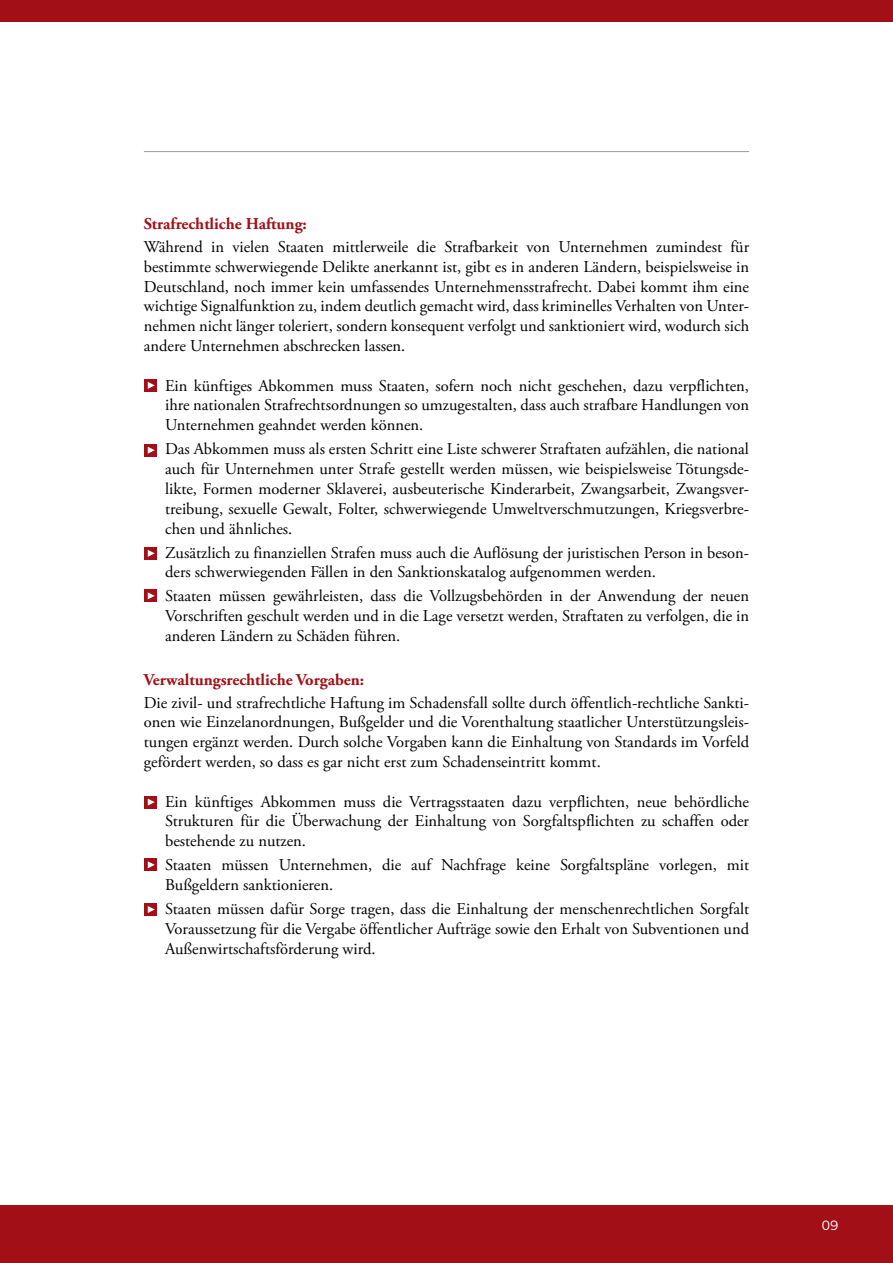
<style>
.page{position:relative;width:893px;height:1263px;background:#fff}
.page>*{position:absolute;margin:0;border:0;box-sizing:border-box;transform-origin:0 0}
.t1{font:16.5px/19.8px "Adobe Garamond Pro";color:#000;text-align:justify}
.t2{font:700 16.5px "Adobe Garamond Pro";color:#a30f17}
.t3{font:300 13.5px "Montserrat";color:#fff}
</style>
<div class="page">
<div style="left:0;top:1205px;width:893px;height:58px;background:#a30f17"></div>
<hr style="left:144px;top:151px;width:605px;height:1px;background:#9c9d9d">
<div style="left:0;top:0;width:893px;height:21px;background:#a30f17"></div>
<div style="left:144px;top:379px;width:13px;height:13px;background:#a30f17"></div>
<svg style="left:148px;top:382px;width:7px;height:7px"></svg>
<div style="left:144px;top:444px;width:13px;height:12px;background:#a30f17"></div>
<svg style="left:148px;top:447px;width:7px;height:7px"></svg>
<div style="left:144px;top:547px;width:13px;height:13px;background:#a30f17"></div>
<svg style="left:148px;top:550px;width:7px;height:7px"></svg>
<div style="left:144px;top:858px;width:13px;height:13px;background:#a30f17"></div>
<svg style="left:148px;top:861px;width:7px;height:7px"></svg>
<div style="left:144px;top:796px;width:13px;height:12px;background:#a30f17"></div>
<svg style="left:148px;top:799px;width:7px;height:7px"></svg>
<div style="left:144px;top:589px;width:13px;height:13px;background:#a30f17"></div>
<svg style="left:148px;top:592px;width:7px;height:7px"></svg>
<div style="left:144px;top:903px;width:13px;height:13px;background:#a30f17"></div>
<svg style="left:148px;top:906px;width:7px;height:7px"></svg>
<p class="t2" style="left:144px;top:214px;width:164px">Strafrechtliche Haftung:</p>
<p class="t1" style="left:144px;top:237px;width:607px">Während in vielen Staaten mittlerweile die Strafbarkeit von Unternehmen zumindest für bestimmte schwerwiegende Delikte anerkannt ist, gibt es in anderen Ländern, beispielsweise in Deutschland, noch immer kein umfassendes Unternehmensstrafrecht. Dabei kommt ihm eine wichtige Signalfunktion zu, indem deutlich gemacht wird, dass kriminelles Verhalten von Unter&shy;nehmen nicht länger toleriert, sondern konsequent verfolgt und sanktioniert wird, wodurch sich andere Unternehmen abschrecken lassen.</p>
<p class="t1" style="left:165px;top:376px;width:585px">Ein künftiges Abkommen muss Staaten, sofern noch nicht geschehen, dazu verpflichten, ihre nationalen Strafrechtsordnungen so umzugestalten, dass auch strafbare Handlungen von Unternehmen geahndet werden können.</p>
<p class="t1" style="left:165px;top:440px;width:585px">Das Abkommen muss als ersten Schritt eine Liste schwerer Straftaten aufzählen, die national auch für Unternehmen unter Strafe gestellt werden müssen, wie beispielsweise Tötungsde&shy;likte, Formen moderner Sklaverei, ausbeuterische Kinderarbeit, Zwangsarbeit, Zwangsver&shy;treibung, sexuelle Gewalt, Folter, schwerwiegende Umweltverschmutzungen, Kriegsverbre&shy;chen und ähnliches.</p>
<p class="t1" style="left:165px;top:543px;width:585px">Zusätzlich zu finanziellen Strafen muss auch die Auflösung der juristischen Person in beson&shy;ders schwerwiegenden Fällen in den Sanktionskatalog aufgenommen werden.</p>
<p class="t1" style="left:165px;top:587px;width:585px">Staaten müssen gewährleisten, dass die Vollzugsbehörden in der Anwendung der neuen Vorschriften geschult werden und in die Lage versetzt werden, Straftaten zu verfolgen, die in anderen Ländern zu Schäden führen.</p>
<p class="t2" style="left:144px;top:670px;width:222px">Verwaltungsrechtliche Vorgaben:</p>
<p class="t1" style="left:144px;top:693px;width:607px">Die zivil- und strafrechtliche Haftung im Schadensfall sollte durch öffentlich-rechtliche Sankti&shy;onen wie Einzelanordnungen, Bußgelder und die Vorenthaltung staatlicher Unterstützungsleis&shy;tungen ergänzt werden. Durch solche Vorgaben kann die Einhaltung von Standards im Vorfeld gefördert werden, so dass es gar nicht erst zum Schadenseintritt kommt.</p>
<p class="t1" style="left:165px;top:792px;width:585px">Ein künftiges Abkommen muss die Vertragsstaaten dazu verpflichten, neue behördliche Strukturen für die Überwachung der Einhaltung von Sorgfaltspflichten zu schaffen oder bestehende zu nutzen.</p>
<p class="t1" style="left:165px;top:856px;width:585px">Staaten müssen Unternehmen, die auf Nachfrage keine Sorgfaltspläne vorlegen, mit<br>Bußgeldern sanktionieren.</p>
<p class="t1" style="left:165px;top:899px;width:586px">Staaten müssen dafür Sorge tragen, dass die Einhaltung der menschenrechtlichen Sorgfalt Voraussetzung für die Vergabe öffentlicher Aufträge sowie den Erhalt von Subventionen und Außenwirtschaftsförderung wird.</p>
<p class="t3" style="left:822px;top:1215px;width:18px">09</p>
</div>
